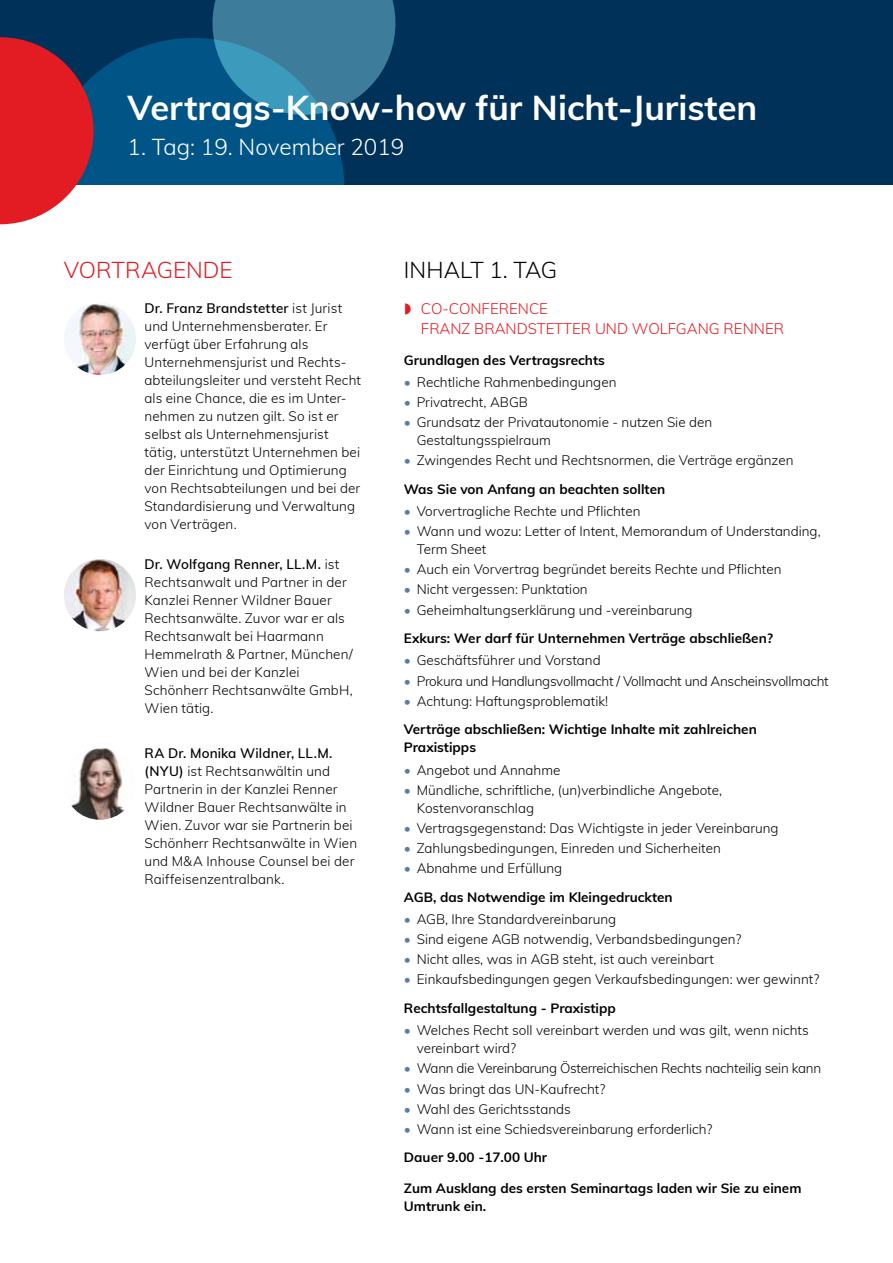
<style>
.page{position:relative;width:893px;height:1263px;background:#fff}
.page>*{position:absolute;margin:0;border:0;box-sizing:border-box;transform-origin:0 0}
.t1{font:700 34.5px "Muli";color:#fff}
.t2{font:300 22.5px "Muli";color:#fff}
.t3{font:300 22.5px "Muli";letter-spacing:.075em;color:#e31b23}
.t4{font:300 22.5px "Muli";letter-spacing:.005em;color:#000}
.t5{font:300 15px "Muli";color:#e31b23}
.t6{font:300 13.5px/18px "Muli";color:#000}
.t7{font:700 13.5px/28.7px "Muli";color:#000}
.t8{font:300 13.5px "Muli";letter-spacing:-.02em;color:#000}
.s1{font-weight:600}
.s2{color:#587ea0}
.s3{font-weight:700}
.s4{font-weight:300;color:#587ea0}
.s5{font-weight:300}
</style>
<div class="page">
<div style="left:0;top:0;width:893px;height:185px;background:#003158"></div>
<svg style="left:0;top:0;width:396px;height:224px"></svg>
<img style="left:64px;top:303px;width:72px;height:72px;border-radius:36px">
<img style="left:64px;top:559px;width:72px;height:72px;border-radius:36px">
<img style="left:64px;top:747px;width:72px;height:73px;border-radius:36px">
<h1 class="t1" style="left:128px;top:82px;width:631px">Vertrags-Know-how für Nicht-Juristen</h1>
<h2 class="t2" style="left:128px;top:131px;width:278px">1. Tag: 19. November 2019</h2>
<h2 class="t3" style="left:64px;top:253px;width:109px">vortragende</h2>
<p class="t6" style="left:145px;top:298px;width:218px"><span class="s1">Dr. Franz Brandstetter</span> ist Jurist und Unternehmensberater. Er verfügt über Erfahrung als<br>Unternehmensjurist und Rechts&shy;abteilungsleiter und versteht Recht als eine Chance, die es im Unter&shy;nehmen zu nutzen gilt. So ist er selbst als Unternehmensjurist tätig, unterstützt Unternehmen bei der Einrichtung und Optimierung von Rechtsabteilungen und bei der<br>Standardisierung und Verwaltung von Verträgen.</p>
<p class="t6" style="left:145px;top:555px;width:210px"><span class="s1">Dr. Wolfgang Renner, LL.M.</span> ist<br>Rechtsanwalt und Partner in der<br>Kanzlei Renner Wildner Bauer<br>Rechtsanwälte. Zuvor war er als<br>Rechtsanwalt bei Haarmann<br>Hemmelrath &amp; Partner, München/<br>Wien und bei der Kanzlei<br>Schönherr Rechtsanwälte GmbH,<br>Wien tätig.</p>
<p class="t6" style="left:145px;top:743px;width:214px"><span class="s1">RA Dr. Monika Wildner, LL.M. (NYU)</span> ist Rechtsanwältin und<br>Partnerin in der Kanzlei Renner<br>Wildner Bauer Rechtsanwälte in<br>Wien. Zuvor war sie Partnerin bei<br>Schönherr Rechtsanwälte in Wien und M&amp;A Inhouse Counsel bei der<br>Raiffeisenzentralbank.</p>
<h2 class="t4" style="left:404px;top:253px;width:151px">INHALT 1. Tag</h2>
<p class="t5" style="left:421px;top:298px;width:60px">Co-Conferen</p>
<p class="t5" style="left:529px;top:298px;width:18px">ce</p>
<p class="t5" style="left:421px;top:317px;width:96px">Franz Brands</p>
<p class="t5" style="left:537px;top:317px;width:70px">tetter und</p>
<p class="t5" style="left:632px;top:317px;width:37px">Wolfg</p>
<p class="t5" style="left:687px;top:317px;width:58px">ang Renner</p>
<p class="t7" style="left:404px;top:345px;width:202px">Grundlagen des Vertragsrechts</p>
<p class="t6" style="left:404px;top:372px;width:214px"><span class="s2">•</span> Rechtliche Rahmenbedingungen</p>
<p class="t6" style="left:404px;top:392px;width:125px"><span class="s2">•</span> Privatrecht, ABGB</p>
<p class="t6" style="left:417px;top:413px;width:297px;text-indent:-13px"><span class="s2">•</span> Grundsatz der Privatautonomie - nutzen Sie den<br>Gestaltungsspielraum</p>
<p class="t6" style="left:404px;top:445px;width:391px;line-height:28.7px"><span class="s2">•</span> Zwingendes Recht und Rechtsnormen, die Verträge ergänzen<br><span class="s3">Was Sie von Anfang an beachten sollten</span></p>
<p class="t6" style="left:404px;top:502px;width:238px"><span class="s2">•</span> Vorvertragliche Rechte und Pflichten</p>
<p class="t6" style="left:417px;top:522px;width:405px;text-indent:-13px"><span class="s2">•</span> Wann und wozu: Letter of Intent, Memorandum of Understanding,<br>Term Sheet</p>
<p class="t6" style="left:404px;top:560px;width:379px"><span class="s2">•</span> Auch ein Vorvertrag begründet bereits Rechte und Pflichten</p>
<p class="t6" style="left:404px;top:580px;width:185px"><span class="s2">•</span> Nicht vergessen: Punktation</p>
<p class="t7" style="left:404px;top:595px;width:370px"><span class="s4">•</span> <span class="s5">Geheimhaltungserklärung und -vereinbarung<br></span>Exkurs: Wer darf für Unternehmen Verträge abschließen?</p>
<p class="t6" style="left:404px;top:651px;width:198px"><span class="s2">•</span> Geschäftsführer und Vorstand</p>
<p class="t8" style="left:404px;top:671px;width:426px"><span class="s2">•</span> Prokura und Handlungsvollmacht / Vollmacht und Anscheinsvollmacht</p>
<p class="t7" style="left:404px;top:686px;width:354px"><span class="s4">•</span> <span class="s5">Achtung: Haftungsproblematik!<br></span>Verträge abschließen: Wichtige Inhalte mit zahlreichen</p>
<p class="t7" style="left:404px;top:732px;width:74px">Praxistipps</p>
<p class="t6" style="left:404px;top:760px;width:158px"><span class="s2">•</span> Angebot und Annahme</p>
<p class="t6" style="left:417px;top:780px;width:307px;text-indent:-13px"><span class="s2">•</span> Mündliche, schriftliche, (un)verbindliche Angebote,<br>Kostenvoranschlag</p>
<p class="t6" style="left:404px;top:818px;width:376px"><span class="s2">•</span> Vertragsgegenstand: Das Wichtigste in jeder Vereinbarung</p>
<p class="t6" style="left:404px;top:838px;width:318px"><span class="s2">•</span> Zahlungsbedingungen, Einreden und Sicherheiten</p>
<p class="t7" style="left:404px;top:853px;width:270px"><span class="s4">•</span> <span class="s5">Abnahme und Erfüllung<br></span>AGB, das Notwendige im Kleingedruckten</p>
<p class="t6" style="left:404px;top:909px;width:214px"><span class="s2">•</span> AGB, Ihre Standardvereinbarung</p>
<p class="t6" style="left:404px;top:930px;width:339px"><span class="s2">•</span> Sind eigene AGB notwendig, Verbandsbedingungen?</p>
<p class="t6" style="left:404px;top:950px;width:312px"><span class="s2">•</span> Nicht alles, was in AGB steht, ist auch vereinbart</p>
<p class="t6" style="left:404px;top:964px;width:417px;line-height:28.7px"><span class="s2">•</span> Einkaufsbedingungen gegen Verkaufsbedingungen: wer gewinnt?<br><span class="s3">Rechtsfallgestaltung - Praxistipp</span></p>
<p class="t6" style="left:417px;top:1021px;width:394px;text-indent:-13px"><span class="s2">•</span> Welches Recht soll vereinbart werden und was gilt, wenn nichts vereinbart wird?</p>
<p class="t8" style="left:404px;top:1059px;width:419px"><span class="s2">•</span> Wann die Vereinbarung Österreichischen Rechts nachteilig sein kann</p>
<p class="t6" style="left:404px;top:1079px;width:203px"><span class="s2">•</span> Was bringt das UN-Kaufrecht?</p>
<p class="t6" style="left:404px;top:1099px;width:168px"><span class="s2">•</span> Wahl des Gerichtsstands</p>
<p class="t6" style="left:404px;top:1114px;width:310px;line-height:28.7px"><span class="s2">•</span> Wann ist eine Schiedsvereinbarung erforderlich?<br><span class="s3">Dauer 9.00 -17.00 Uhr</span></p>
<p class="t7" style="left:404px;top:1179px;width:399px;line-height:18px">Zum Ausklang des ersten Seminartags laden wir Sie zu einem<br>Umtrunk ein.</p>
</div>
